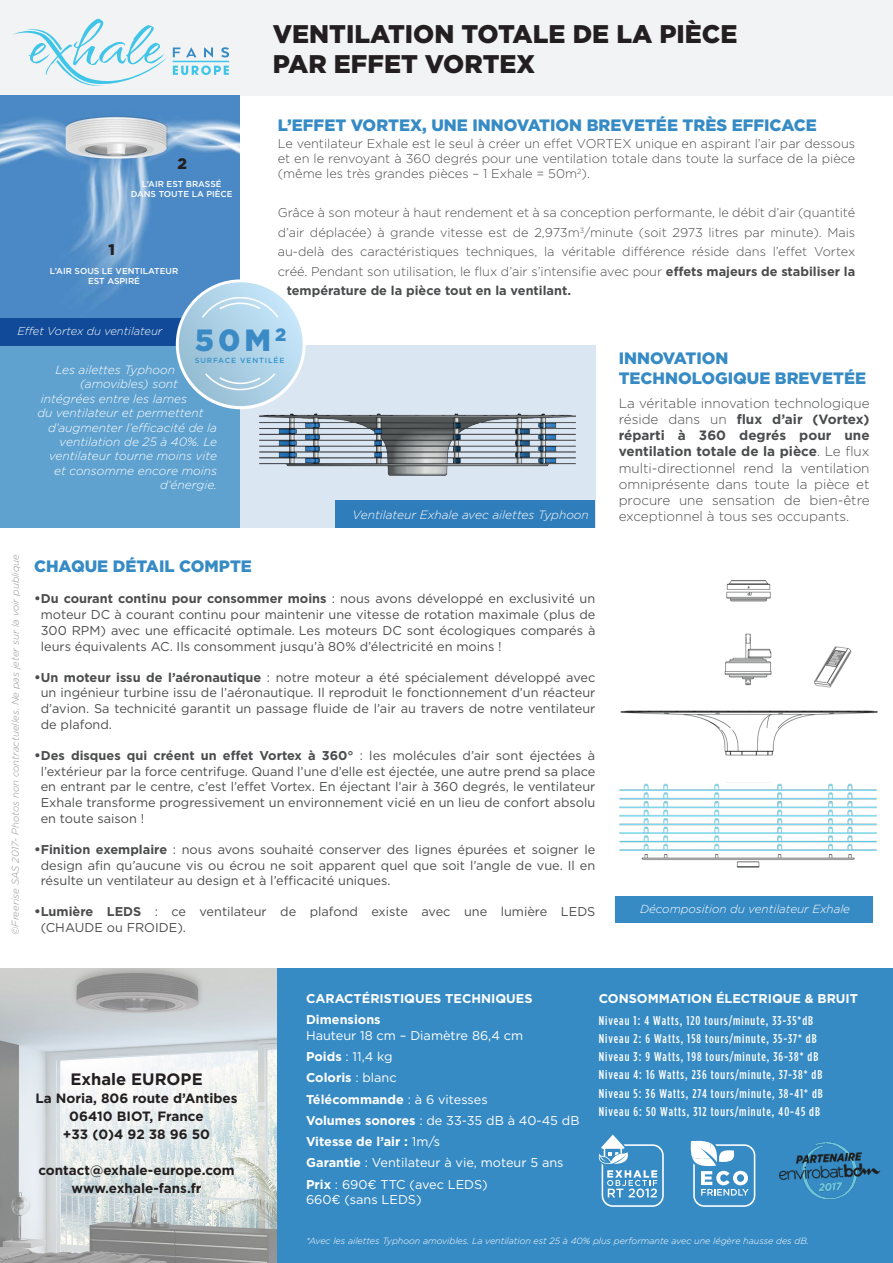
<style>
.page{position:relative;width:893px;height:1263px;background:#fff}
.page>*{position:absolute;margin:0;border:0;box-sizing:border-box;transform-origin:0 0}
.t1{font:900 30.75px "Gotham";color:#3a8ac6}
.t2{font:900 25.5px/30.6px "Gotham";color:#231f20}
.t3{font:900 16.5px/19.8px "Gotham";color:#378bc5}
.t4{font:700 16.5px "Gotham";color:#231f20}
.t5{font:900 15.3px "Gotham";color:#231f20}
.t6{font:300 13.5px/16.2px "Gotham";color:#4b4c4d;text-align:justify}
.t7{font:700 13.5px "Gotham";color:#231f20}
.t8{font:12.75px/15.8px "Gotham";color:#4b4c4d;text-align:justify}
.t9{font:300 12.75px/15.3px "Gotham";color:#4b4c4d;text-align:justify}
.t10{font:500 12.75px "Gotham Condensed";letter-spacing:.08em;color:#fff}
.t11{font:12.75px/15.3px "Gotham";color:#fff}
.t12{font:700 12.75px "Gotham";color:#fff}
.t13{font:700 12.75px "Gotham";color:#4b4c4d}
.t14{font:italic 300 12px "Gotham";color:#fff}
.t15{font:italic 300 11.7px "Gotham";color:#fff}
.t16{font:italic 300 11.25px "Gotham";color:#fff}
.t17{font:italic 300 9.75px "Gotham";color:#939598}
.t18{font:italic 300 9px "Gotham";color:#fff}
.t19{font:500 8.55px/10.4px "Gotham";color:#fff;text-align:center}
.t20{font:500 7.35px "Gotham";letter-spacing:.12em;color:#3292ca}
.s1{font-weight:700}
.s2{font-weight:700;font-size:13.5px}
.s3{font-weight:400}
</style>
<div class="page">
<img style="left:0;top:969px;width:278px;height:294px">
<div style="left:0;top:0;width:893px;height:95px;background:#f2f3f4"></div>
<div style="left:0;top:345px;width:240px;height:183px;background:#5fa2d0"></div>
<img style="left:0;top:95px;width:240px;height:223px">
<div style="left:278px;top:969px;width:615px;height:294px;background:#378bc5"></div>
<div style="left:240px;top:345px;width:356px;height:183px;background:#dbe6f3"></div>
<img style="left:259px;top:413px;width:317px;height:62px">
<div style="left:0;top:318px;width:240px;height:27px;background:#104a98"></div>
<div style="left:335px;top:500px;width:260px;height:28px;background:#2f7dbb"></div>
<svg style="left:13px;top:19px;width:154px;height:67px"></svg>
<svg style="left:173px;top:47px;width:56px;height:10px"></svg>
<svg style="left:173px;top:65px;width:56px;height:10px"></svg>
<hr style="left:173px;top:61px;width:56px;height:1px;background:#3fc5e8">
<div style="left:616px;top:896px;width:257px;height:27px;background:#378bc5"></div>
<img style="left:726px;top:580px;width:45px;height:22px">
<img style="left:814px;top:646px;width:38px;height:42px">
<img style="left:724px;top:633px;width:48px;height:53px">
<img style="left:620px;top:710px;width:258px;height:45px">
<img style="left:619px;top:783px;width:258px;height:85px">
<div style="left:176px;top:279px;width:130px;height:130px;background:#fff;border-radius:50%"></div>
<div style="left:179px;top:282px;width:124px;height:124px;background:linear-gradient(to right,#99c0d6,#c4e3f7);border-radius:62px"></div>
<svg style="left:200px;top:296px;width:80px;height:23px;background:#bedcef"></svg>
<svg style="left:203px;top:372px;width:74px;height:19px"></svg>
<svg style="left:690px;top:1140px;width:65px;height:67px"></svg>
<svg style="left:598px;top:1134px;width:66px;height:73px"></svg>
<img style="left:778px;top:1142px;width:103px;height:58px">
<p class="t5" style="left:178px;top:153px;width:11px">2</p>
<p class="t19" style="left:142px;top:178px;width:81px">L’AIR EST BRASSÉ</p>
<p class="t19" style="left:131px;top:189px;width:103px">DANS TOUTE LA PIÈCE</p>
<p class="t5" style="left:108px;top:239px;width:8px">1</p>
<p class="t19" style="left:50px;top:266px;width:130px">L’AIR SOUS LE VENTILATEUR<br>EST ASPIRÉ</p>
<p class="t2" style="left:273px;top:18px;width:466px">VENTILATION TOTALE DE LA PIÈCE<br>PAR EFFET VORTEX</p>
<p class="t3" style="left:278px;top:115px;width:541px">L’EFFET VORTEX, UNE INNOVATION BREVETÉE TRÈS EFFICACE</p>
<p class="t9" style="left:278px;top:135px;width:579px">Le ventilateur Exhale est le seul à créer un effet VORTEX unique en aspirant l’air par dessous et en le renvoyant à 360 degrés pour une ventilation totale dans toute la surface de la pièce (même les très grandes pièces – 1 Exhale = 50m<sup>2</sup>).</p>
<p class="t9" style="left:278px;top:205px;width:579px">Grâce à son moteur à haut rendement et à sa conception performante, le débit d’air (quantité</p>
<p class="t9" style="left:278px;top:224px;width:579px">d’air déplacée) à grande vitesse est de 2,973m<sup>3</sup>/minute (soit 2973 litres par minute). Mais</p>
<p class="t9" style="left:278px;top:244px;width:579px">au-delà des caractéristiques techniques, la véritable différence réside dans l’effet Vortex</p>
<p class="t9" style="left:278px;top:263px;width:579px">créé. Pendant son utilisation, le flux d’air s’intensifie avec pour <span class="s1">effets majeurs de stabiliser la</span></p>
<p class="t13" style="left:287px;top:282px;width:286px">température de la pièce tout en la ventilant.</p>
<p class="t16" style="left:18px;top:324px;width:146px">Effet Vortex du ventilateur</p>
<p class="t1" style="left:195px;top:319px;width:93px">50M<sup>2</sup></p>
<p class="t17" style="left:9px;top:934px;width:382px;rotate:-90deg">©Freerise SAS 2017- Photos non contractuelles. Ne pas jeter sur la voir publique</p>
<p class="t20" style="left:195px;top:356px;width:91px">SURFACE VENTILÉE</p>
<p class="t14" style="left:55px;top:362px;width:121px">Les ailettes Typhoon</p>
<p class="t14" style="left:80px;top:376px;width:100px">(amovibles) sont</p>
<p class="t14" style="left:41px;top:391px;width:148px">intégrées entre les lames</p>
<p class="t14" style="left:37px;top:405px;width:168px">du ventilateur et permettent</p>
<p class="t14" style="left:48px;top:420px;width:170px">d’augmenter l’efficacité de la</p>
<p class="t14" style="left:60px;top:434px;width:159px">ventilation de 25 à 40%. Le</p>
<p class="t14" style="left:49px;top:448px;width:169px">ventilateur tourne moins vite</p>
<p class="t14" style="left:54px;top:463px;width:164px">et consomme encore moins</p>
<p class="t14" style="left:160px;top:477px;width:58px">d‘énergie.</p>
<p class="t14" style="left:353px;top:507px;width:238px">Ventilateur Exhale avec ailettes Typhoon</p>
<p class="t3" style="left:34px;top:556px;width:219px">CHAQUE DÉTAIL COMPTE</p>
<p class="t8" style="left:41px;top:591px;width:556px;text-indent:-7px"><span class="s2">•</span><span class="s1">Du courant continu pour consommer moins</span> : nous avons développé en exclusivité un moteur DC à courant continu pour maintenir une vitesse de rotation maximale (plus de 300 RPM) avec une efficacité optimale. Les moteurs DC sont écologiques comparés à leurs équivalents AC. Ils consomment jusqu’à 80% d’électricité en moins !</p>
<p class="t8" style="left:41px;top:669px;width:556px;text-indent:-7px"><span class="s2">•</span><span class="s1">Un moteur issu de l’aéronautique</span> : notre moteur a été spécialement développé avec un ingénieur turbine issu de l’aéronautique. Il reproduit le fonctionnement d’un réacteur d’avion. Sa technicité garantit un passage fluide de l’air au travers de notre ventilateur de plafond.</p>
<p class="t8" style="left:41px;top:747px;width:556px;text-indent:-7px"><span class="s2">•</span><span class="s1">Des disques qui créent un effet Vortex à 360°</span> : les molécules d’air sont éjectées à l’extérieur par la force centrifuge. Quand l’une d’elle est éjectée, une autre prend sa place en entrant par le centre, c’est l’effet Vortex. En éjectant l’air à 360 degrés, le ventilateur Exhale transforme progressivement un environnement vicié en un lieu de confort absolu en toute saison !</p>
<p class="t8" style="left:41px;top:841px;width:556px;text-indent:-7px"><span class="s2">•</span><span class="s1">Finition exemplaire</span> : nous avons souhaité conserver des lignes épurées et soigner le design afin qu’aucune vis ou écrou ne soit apparent quel que soit l’angle de vue. Il en résulte un ventilateur au design et à l’efficacité uniques.</p>
<p class="t8" style="left:41px;top:904px;width:556px;line-height:15.3px;text-indent:-7px"><span class="s2">•</span><span class="s1">Lumière LEDS</span> : ce ventilateur de plafond existe avec une lumière LEDS (CHAUDE ou FROIDE).</p>
<p class="t3" style="left:619px;top:348px;width:249px">INNOVATION<br>TECHNOLOGIQUE BREVETÉE</p>
<p class="t6" style="left:619px;top:395px;width:252px">La véritable innovation technologique réside dans un <span class="s1">flux d’air (Vortex) réparti à 360 degrés pour une ventilation totale de la pièce</span>. Le flux multi-directionnel rend la ventilation omniprésente dans toute la pièce et procure une sensation de bien-être exceptionnel à tous ses occupants.</p>
<p class="t15" style="left:640px;top:901px;width:212px">Décomposition du ventilateur Exhale</p>
<p class="t4" style="left:70px;top:1068px;width:134px">Exhale EUROPE</p>
<p class="t7" style="left:35px;top:1089px;width:204px">La Noria, 806 route d’Antibes</p>
<p class="t7" style="left:69px;top:1107px;width:136px">06410 BIOT, France</p>
<p class="t7" style="left:63px;top:1125px;width:149px">+33 (0)4 92 38 96 50</p>
<p class="t7" style="left:38px;top:1161px;width:198px">contact@exhale-europe.com</p>
<p class="t7" style="left:72px;top:1179px;width:131px">www.exhale-fans.fr</p>
<p class="t12" style="left:306px;top:990px;width:228px">CARACTÉRISTIQUES TECHNIQUES</p>
<p class="t11" style="left:306px;top:1012px;width:219px"><span class="s1">Dimensions<br></span>Hauteur 18 cm – Diamètre 86,4 cm</p>
<p class="t11" style="left:306px;top:1048px;width:88px"><span class="s1">Poids</span> : 11,4 kg</p>
<p class="t12" style="left:306px;top:1069px;width:92px">Coloris <span class="s3">: blanc</span></p>
<p class="t12" style="left:306px;top:1090px;width:183px">Télécommande <span class="s3">: à 6 vitesses</span></p>
<p class="t11" style="left:306px;top:1112px;width:275px"><span class="s1">Volumes sonores</span> : de 33-35 dB à 40-45 dB</p>
<p class="t12" style="left:306px;top:1133px;width:136px">Vitesse de l’air : <span class="s3">1m/s</span></p>
<p class="t11" style="left:306px;top:1155px;width:259px"><span class="s1">Garantie</span> : Ventilateur à vie, moteur 5 ans</p>
<p class="t11" style="left:306px;top:1176px;width:183px"><span class="s1">Prix</span> : 690€ TTC (avec LEDS)<br>660€ (sans LEDS)</p>
<p class="t12" style="left:599px;top:990px;width:261px">CONSOMMATION ÉLECTRIQUE &amp; BRUIT</p>
<p class="t10" style="left:599px;top:1013px;width:216px">Niveau 1: 4 Watts, 120 tours/minute, 33-35*dB</p>
<p class="t10" style="left:599px;top:1031px;width:219px">Niveau 2: 6 Watts, 158 tours/minute, 35-37* dB</p>
<p class="t10" style="left:599px;top:1050px;width:221px">Niveau 3: 9 Watts, 198 tours/minute, 36-38* dB</p>
<p class="t10" style="left:599px;top:1068px;width:225px">Niveau 4: 16 Watts, 236 tours/minute, 37-38* dB</p>
<p class="t10" style="left:599px;top:1086px;width:226px">Niveau 5: 36 Watts, 274 tours/minute, 38-41* dB</p>
<p class="t10" style="left:599px;top:1104px;width:223px">Niveau 6: 50 Watts, 312 tours/minute, 40-45 dB</p>
<p class="t18" style="left:306px;top:1235px;width:504px">*Avec les ailettes Typhoon amovibles. La ventilation est 25 à 40% plus performante avec une légère hausse des dB.</p>
</div>
